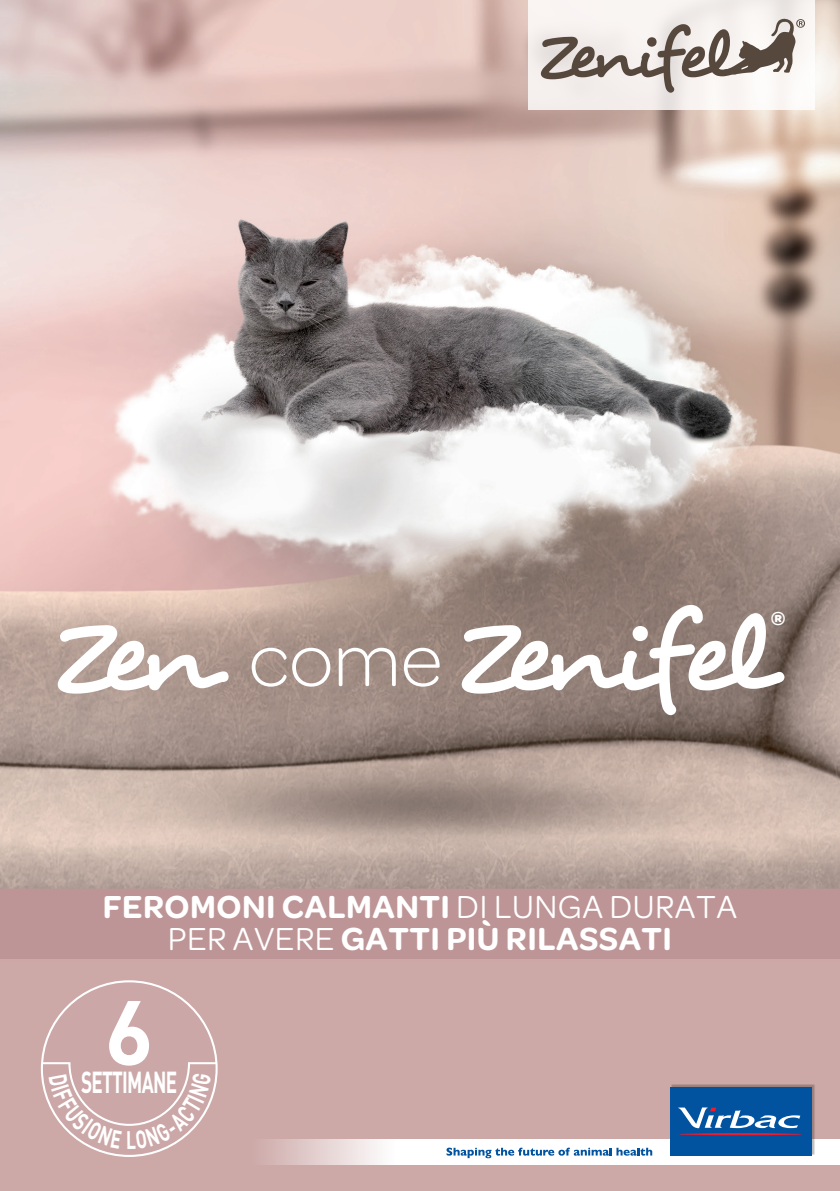
<style>
.page{position:relative;width:840px;height:1191px;background:#fff}
.page>*{position:absolute;margin:0;border:0;box-sizing:border-box;transform-origin:0 0}
.t1{font:113.8px "Desyrel";letter-spacing:-.12em;color:#fff}
.t2{font:90px "DIN Bold";color:#fff}
.t3{font:600 34px/32px "Omnes";letter-spacing:.015em;color:#fff;text-align:center}
.t4{font:30px "DIN Bold";letter-spacing:-.04em;color:#fff;scale:.63 1}
.t5{font:700 20px "Omnes";color:#fff}
.s1{font-family:"Omnes";font-weight:300;font-size:79px}
.s2{font-weight:400}
</style>
<div class="page">
<img style="left:0;top:0;width:839px;height:1191px">
<svg style="left:250px;top:1139px;width:589px;height:25px"></svg>
<div style="left:670px;top:1084px;width:144px;height:70px;background:#231f20;opacity:.3"></div>
<div style="left:669px;top:1087px;width:142px;height:69px;background:#0153a0"></div>
<hr style="left:678px;top:1133px;width:124px;height:2px;background:#ee1b2d;border-radius:50%">
<svg style="left:678px;top:1107px;width:121px;height:21px"></svg>
<svg style="left:446px;top:1147px;width:206px;height:11px"></svg>
<div style="left:43px;top:981px;width:172px;height:174px;background:#cca7a7;border-radius:50%"></div>
<div style="left:528px;top:0;width:285px;height:110px;background:#f7f3f0"></div>
<svg style="left:540px;top:19px;width:264px;height:74px"></svg>
<svg style="left:40px;top:1061px;width:178px;height:88px"></svg>
<p class="t1" style="left:52px;top:583px;width:716px">Zen <span class="s1">come</span> Zenifel</p>
<p class="t5" style="left:770px;top:606px;width:16px">®</p>
<p class="t3" style="left:103px;top:890px;width:635px">FEROMONI CALMANTI <span class="s2">DI LUNGA DURATA<br>PER AVERE</span> GATTI PIÙ RILASSATI</p>
<p class="t2" style="left:105px;top:973px;width:50px">6</p>
<p class="t4" style="left:81px;top:1062px;width:154px">SETTIMANE</p>
</div>
